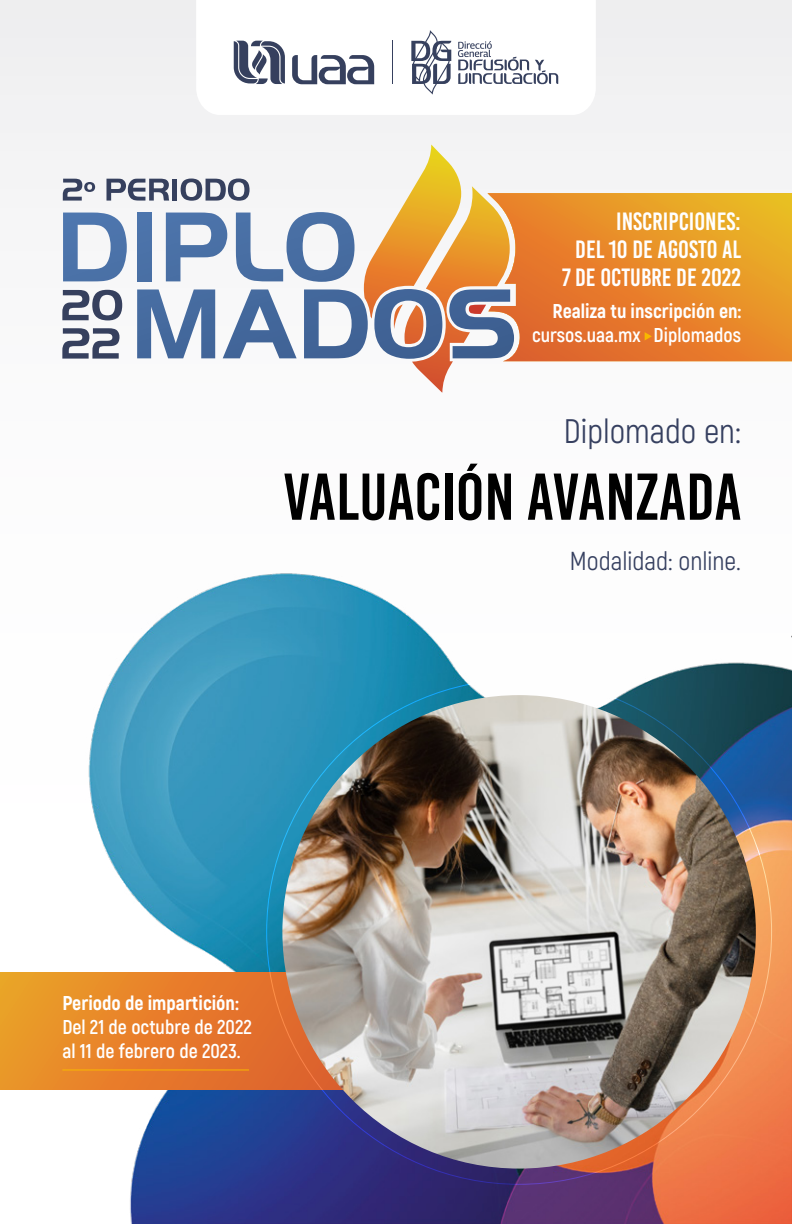
<style>
.page{position:relative;width:792px;height:1224px;background:#fff}
.page>*{position:absolute;margin:0;border:0;box-sizing:border-box;transform-origin:0 0}
.t1{font:66px "Bebas Kai";color:#000}
.t2{font:34px "Akrobat";color:#364060}
.t3{font:26px "Akrobat";color:#364060}
.t4{font:25px/28px "Bebas Kai";color:#fff;text-align:right}
.t5{font:700 20px/24px "Akrobat";color:#fff}
.t6{font:800 20px "Akrobat";color:#fff}
</style>
<div class="page">
<div style="left:0;top:0;width:792px;height:1224px;background:linear-gradient(to right,#fbfbfb,#f8f8f9)"></div>
<img style="left:77px;top:573px;width:715px;height:651px">
<svg style="left:0;top:972px;width:341px;height:117px;background:#e67f2a"></svg>
<hr style="left:62px;top:1069px;width:187px;height:1px;background:#f8b800">
<img style="left:282px;top:695px;width:474px;height:474px;border-radius:237px">
<svg style="left:62px;top:145px;width:452px;height:247px"></svg>
<svg style="left:488px;top:193px;width:304px;height:168px;background:#e48c31"></svg>
<svg style="left:645px;top:332px;width:7px;height:9px"></svg>
<svg style="left:292px;top:55px;width:82px;height:29px"></svg>
<svg style="left:458px;top:41px;width:100px;height:43px"></svg>
<svg style="left:411px;top:30px;width:40px;height:65px"></svg>
<svg style="left:234px;top:41px;width:51px;height:43px"></svg>
<hr style="left:392px;top:41px;width:1px;height:43px;background:#36405e">
<p class="t4" style="left:562px;top:207px;width:181px">INSCRIPCIONES:<br>DEL 10 DE AGOSTO AL<br>7 DE OCTUBRE DE 2022</p>
<p class="t6" style="left:552px;top:298px;width:190px">Realiza tu inscripción en:</p>
<p class="t5" style="left:532px;top:323px;width:211px">cursos.uaa.mx Diplomados</p>
<h2 class="t2" style="left:564px;top:411px;width:179px">Diplomado en:</h2>
<h1 class="t1" style="left:283px;top:461px;width:460px">VALUACIÓN AVANZADA</h1>
<h3 class="t3" style="left:570px;top:546px;width:173px">Modalidad: online.</h3>
<p class="t6" style="left:62px;top:990px;width:178px">Periodo de impartición:</p>
<p class="t5" style="left:62px;top:1015px;width:191px">Del 21 de octubre de 2022 al 11 de febrero de 2023.</p>
</div>
